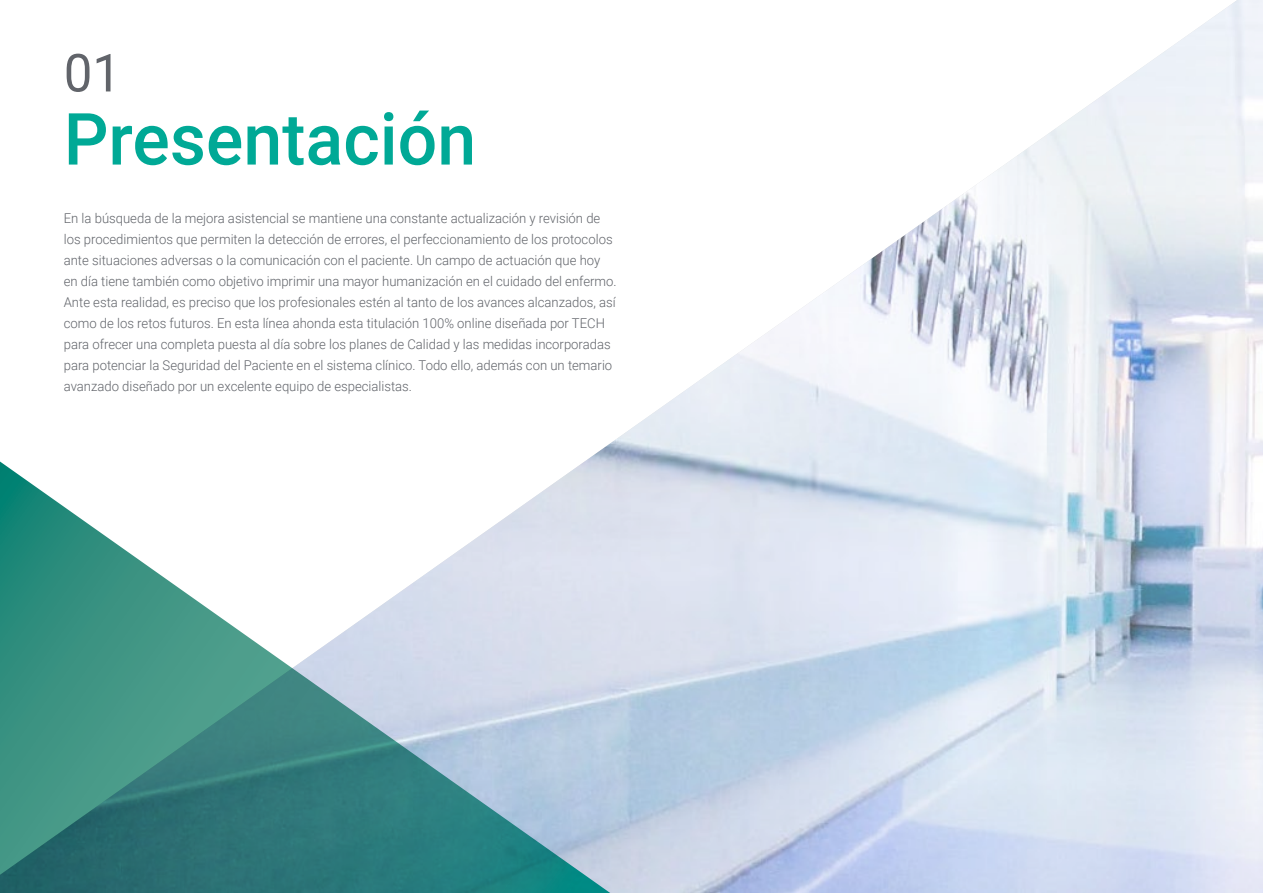
<style>
.page{position:relative;width:1263px;height:893px;background:#fff}
.page>*{position:absolute;margin:0;border:0;box-sizing:border-box;transform-origin:0 0}
.t1{font:500 72px "Roboto";color:#00a996}
.t2{font:52.5px "Roboto";color:#61646a}
.t3{font:300 13.5px/21px "Roboto";color:#61646a}
</style>
<div class="page">
<img style="left:607px;top:0;width:656px;height:893px">
<svg style="left:0;top:446px;width:640px;height:447px"></svg>
<h2 class="t2" style="left:64px;top:36px;width:59px">01</h2>
<h1 class="t1" style="left:64px;top:89px;width:414px">Presentación</h1>
<p class="t3" style="left:64px;top:207px;width:554px">En la búsqueda de la mejora asistencial se mantiene una constante actualización y revisión de los procedimientos que permiten la detección de errores, el perfeccionamiento de los protocolos ante situaciones adversas o la comunicación con el paciente. Un campo de actuación que hoy en día tiene también como objetivo imprimir una mayor humanización en el cuidado del enfermo.<br>Ante esta realidad, es preciso que los profesionales estén al tanto de los avances alcanzados, así como de los retos futuros. En esta línea ahonda esta titulación 100% online diseñada por TECH para ofrecer una completa puesta al día sobre los planes de Calidad y las medidas incorporadas para potenciar la Seguridad del Paciente en el sistema clínico. Todo ello, además con un temario avanzado diseñado por un excelente equipo de especialistas.</p>
</div>
